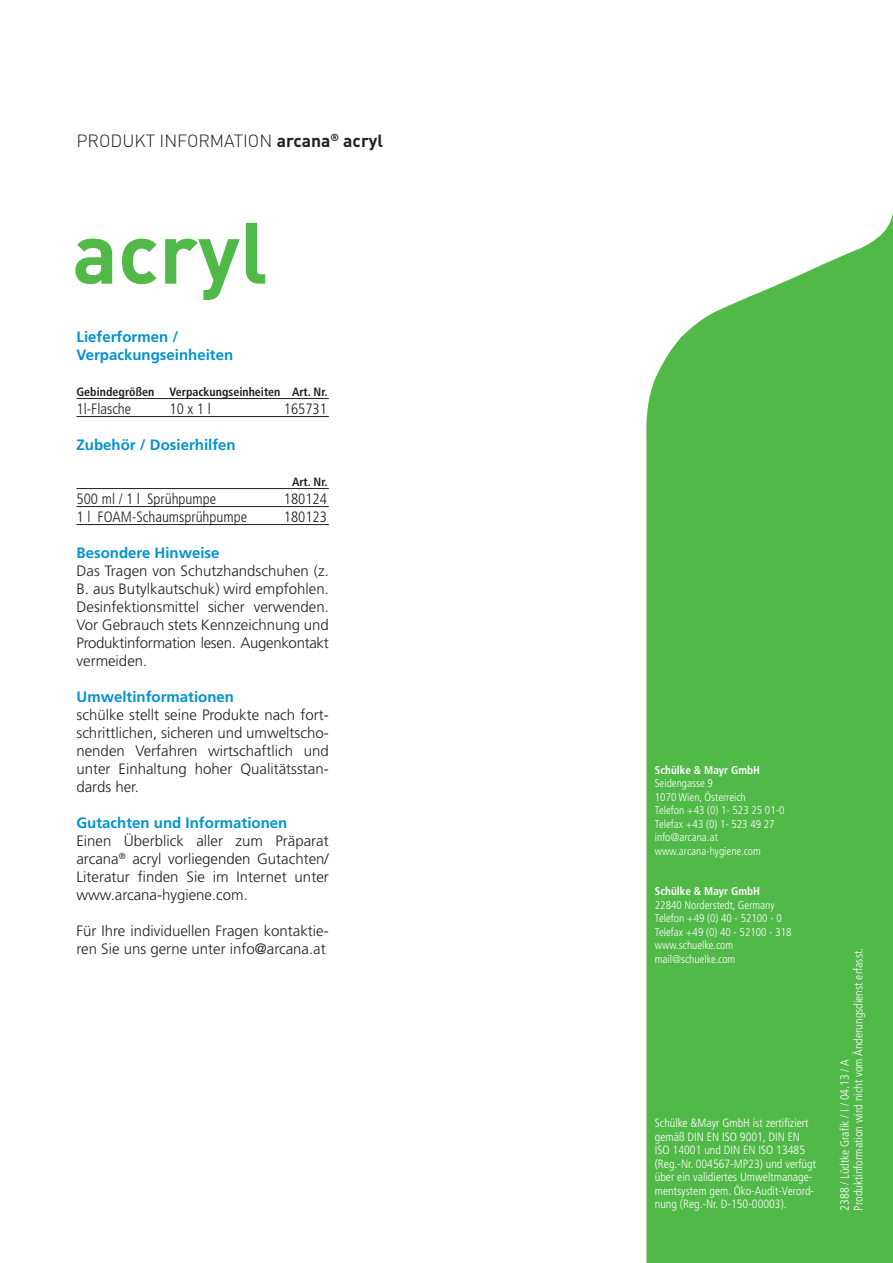
<style>
.page{position:relative;width:893px;height:1263px;background:#fff}
.page>*{position:absolute;margin:0;border:0;box-sizing:border-box;transform-origin:0 0}
.t1{font:700 85.5px "DIN";color:#51b948}
.t2{font:300 17.55px "DIN";color:#231f20}
.t3{font:300 15px/18px "Frutiger";color:#231f20;text-align:justify}
.t4{font:700 15px/18px "Frutiger";color:#0093d0}
.t5{font:300 condensed 15px "Frutiger";color:#231f20}
.t6{font:300 condensed 12px/13.5px "Frutiger";color:#fff}
.t7{font:700 condensed 12px "Frutiger";color:#231f20}
.t8{font:300 condensed 11.25px/13.5px "Frutiger";color:#fff}
.t9{font:700 condensed 11.25px "Frutiger";color:#fff}
.s1{font-weight:700}
</style>
<div class="page">
<svg style="left:646px;top:213px;width:247px;height:1050px;background:#5ebe56"></svg>
<hr style="left:77px;top:398px;width:252px;height:1px;background:#231f20">
<hr style="left:77px;top:416px;width:252px;height:1px;background:#231f20">
<hr style="left:77px;top:488px;width:252px;height:1px;background:#231f20">
<hr style="left:77px;top:506px;width:252px;height:1px;background:#231f20">
<hr style="left:77px;top:524px;width:252px;height:1px;background:#231f20">
<p class="t2" style="left:77px;top:130px;width:308px">PRODUKT INFORMATION <span class="s1">arcana</span><sup>®</sup> <span class="s1">acryl</span></p>
<h1 class="t1" style="left:72px;top:197px;width:197px">acryl</h1>
<p class="t4" style="left:77px;top:328px;width:158px">Lieferformen /<br>Verpackungseinheiten</p>
<p class="t7" style="left:77px;top:385px;width:79px">Gebindegrößen</p>
<p class="t7" style="left:170px;top:385px;width:159px">Verpackungseinheiten Art. Nr.</p>
<p class="t5" style="left:77px;top:400px;width:56px">1l-Flasche</p>
<p class="t5" style="left:170px;top:400px;width:43px">10 x 1 l</p>
<p class="t5" style="left:284px;top:400px;width:45px">165731</p>
<p class="t4" style="left:77px;top:436px;width:161px">Zubehör / Dosierhilfen</p>
<p class="t7" style="left:292px;top:475px;width:37px">Art. Nr.</p>
<p class="t5" style="left:77px;top:490px;width:141px">500 ml / 1 l Sprühpumpe</p>
<p class="t5" style="left:284px;top:490px;width:45px">180124</p>
<p class="t5" style="left:77px;top:508px;width:172px">1 l FOAM-Schaumsprühpumpe</p>
<p class="t5" style="left:284px;top:508px;width:45px">180123</p>
<p class="t4" style="left:77px;top:544px;width:145px">Besondere Hinweise</p>
<p class="t3" style="left:77px;top:562px;width:254px">Das Tragen von Schutzhandschuhen (z.<br>B. aus Butylkautschuk) wird empfohlen.<br>Desinfektionsmittel sicher verwenden.<br>Vor Gebrauch stets Kennzeichnung und Produktinformation lesen. Augenkontakt vermeiden.</p>
<p class="t4" style="left:77px;top:688px;width:159px">Umweltinformationen</p>
<p class="t3" style="left:76px;top:706px;width:254px">schülke stellt seine Produkte nach fort&shy;schrittlichen, sicheren und umweltscho&shy;nenden Verfahren wirtschaftlich und unter Einhaltung hoher Qualitätsstan&shy;dards her.</p>
<p class="t4" style="left:76px;top:814px;width:212px">Gutachten und Informationen</p>
<p class="t3" style="left:76px;top:832px;width:254px">Einen Überblick aller zum Präparat arcana<sup>®</sup> acryl vorliegenden Gutachten/ Literatur finden Sie im Internet unter www.arcana-hygiene.com.</p>
<p class="t3" style="left:76px;top:922px;width:254px">Für Ihre individuellen Fragen kontaktie&shy;ren Sie uns gerne unter info@arcana.at</p>
<p class="t9" style="left:655px;top:763px;width:107px">Schülke &amp; Mayr GmbH</p>
<p class="t8" style="left:655px;top:777px;width:131px">Seidengasse 9<br>1070 Wien, Österreich<br>Telefon +43 (0) 1- 523 25 01-0<br>Telefax +43 (0) 1- 523 49 27 info@arcana.at www.arcana-hygiene.com</p>
<p class="t9" style="left:655px;top:885px;width:107px">Schülke &amp; Mayr GmbH</p>
<p class="t8" style="left:655px;top:898px;width:138px">22840 Norderstedt, Germany<br>Telefon +49 (0) 40 - 52100 - 0<br>Telefax +49 (0) 40 - 52100 - 318 www.schuelke.com mail@schuelke.com</p>
<p class="t6" style="left:655px;top:1116px;width:163px">Schülke &amp;Mayr GmbH ist zertifiziert gemäß DIN EN ISO 9001, DIN EN ISO 14001 und DIN EN ISO 13485 (Reg.-Nr. 004567-MP23) und verfügt über ein validiertes Umweltmanage&shy;mentsystem gem. Öko-Audit-Verord&shy;nung (Reg.-Nr. D-150-00003).</p>
<p class="t6" style="left:838px;top:1211px;width:264px;rotate:-90deg">2388 / Lüdtke Grafik / I / 04.13 / A<br>Produktinformation wird nicht vom Änderungsdienst erfasst.</p>
</div>
